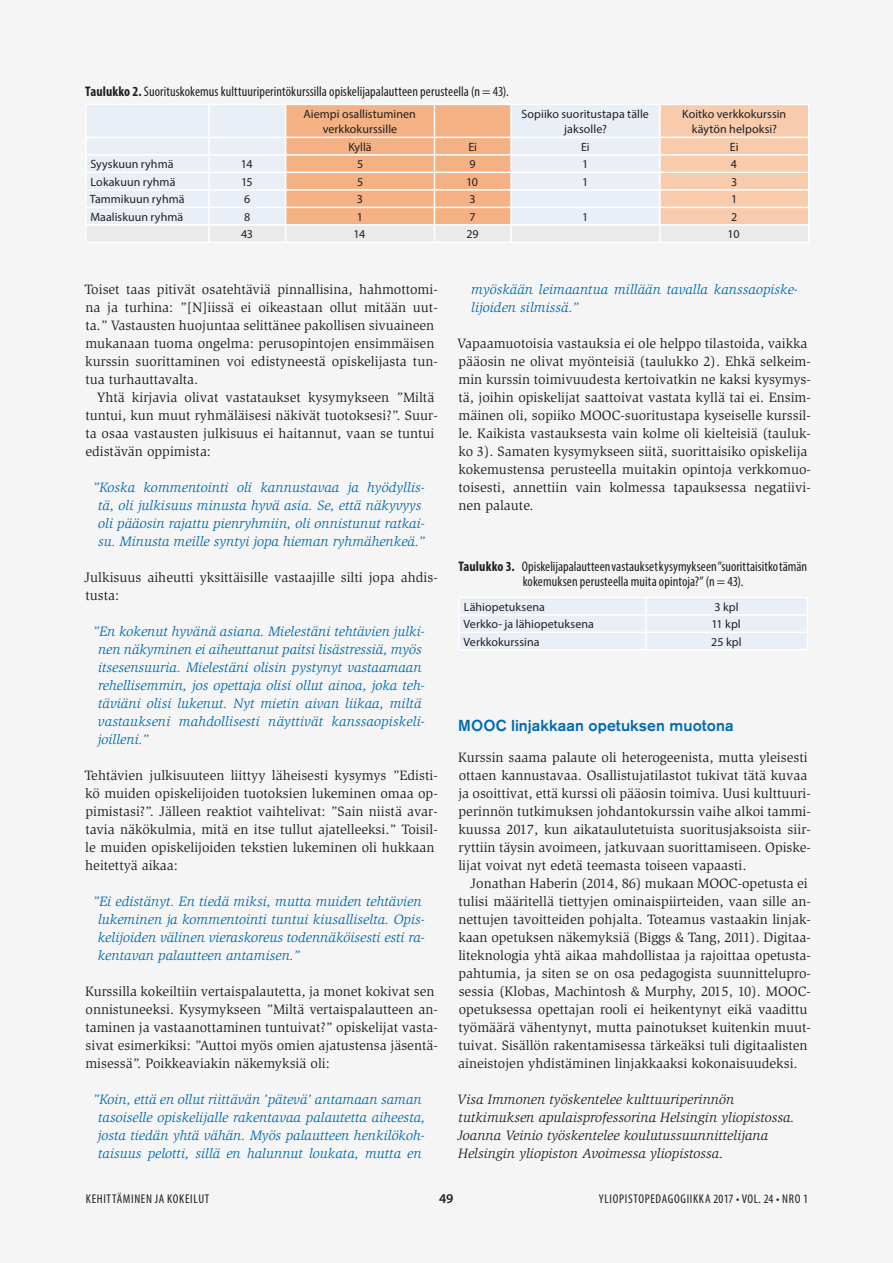
<style>
.page{position:relative;width:893px;height:1263px;background:#f5f5f6}
.page>*{position:absolute;margin:0;border:0;box-sizing:border-box;transform-origin:0 0}
.Väliotsikko{font:500 15.75px "Akzidenz Grotesk BQ";letter-spacing:.005em;color:#006ab0}
.Leipätekstin_alku{font:13.95px/18px "Slimbach Std";color:#231f20}
.Kursiiviteksti{font:italic 13.95px/18px "Slimbach Std";color:#006ab0}
.Leipäteksti{font:13.95px/18px "Slimbach Std";color:#231f20}
.Kuvio-_ja_taulukkote{font:condensed 13.95px/15.5px "Myriad Pro";letter-spacing:.005em;color:#231f20;text-align:center}
.Kirjoittajan_lopputi{font:italic 13.95px/18px "Slimbach Std";color:#231f20}
.t1{font:600 13.5px "Myriad Pro";color:#231f20}
.t2{font:condensed 12.75px "Myriad Pro";letter-spacing:.05em;color:#231f20}
.Taulukon_sisältöteks{font:12px/15.5px "Myriad Pro";letter-spacing:.005em;color:#231f20;text-align:center}
.s1{font-weight:700}
</style>
<div class="page">
<hr style="left:85px;top:242px;width:124px;height:1px;background:#fff">
<hr style="left:209px;top:242px;width:77px;height:1px;background:#fff">
<hr style="left:286px;top:242px;width:148px;height:1px;background:#fff">
<hr style="left:434px;top:242px;width:77px;height:1px;background:#fff">
<hr style="left:511px;top:242px;width:149px;height:1px;background:#fff">
<hr style="left:660px;top:242px;width:149px;height:1px;background:#fff">
<svg style="left:87px;top:104px;width:721px;height:137px"></svg>
<hr style="left:458px;top:649px;width:188px;height:2px;background:#fff">
<hr style="left:646px;top:649px;width:162px;height:2px;background:#fff">
<div style="left:460px;top:599px;width:346px;height:50px;background:#eaeff7"></div>
<p class="Kuvio-_ja_taulukkote" style="left:85px;top:83px;width:425px"><span class="s1">Taulukko 2.</span> Suorituskokemus kulttuuriperintökurssilla opiskelijapalautteen perusteella (n = 43).</p>
<p class="Taulukon_sisältöteks" style="left:303px;top:106px;width:114px">Aiempi osallistuminen verkkokurssille</p>
<p class="Taulukon_sisältöteks" style="left:522px;top:106px;width:129px">Sopiiko suoritustapa tälle jaksolle?</p>
<p class="Taulukon_sisältöteks" style="left:682px;top:106px;width:105px">Koitko verkkokurssin käytön helpoksi?</p>
<p class="Taulukon_sisältöteks" style="left:348px;top:139px;width:25px">Kyllä</p>
<p class="Taulukon_sisältöteks" style="left:468px;top:139px;width:10px">Ei</p>
<p class="Taulukon_sisältöteks" style="left:581px;top:139px;width:10px">Ei</p>
<p class="Taulukon_sisältöteks" style="left:730px;top:139px;width:10px">Ei</p>
<p class="Taulukon_sisältöteks" style="left:90px;top:156px;width:85px">Syyskuun ryhmä</p>
<p class="Taulukon_sisältöteks" style="left:241px;top:156px;width:13px">14</p>
<p class="Taulukon_sisältöteks" style="left:357px;top:156px;width:8px">5</p>
<p class="Taulukon_sisältöteks" style="left:469px;top:156px;width:8px">9</p>
<p class="Taulukon_sisältöteks" style="left:582px;top:156px;width:8px">1</p>
<p class="Taulukon_sisältöteks" style="left:731px;top:156px;width:8px">4</p>
<p class="Taulukon_sisältöteks" style="left:91px;top:174px;width:86px">Lokakuun ryhmä</p>
<p class="Taulukon_sisältöteks" style="left:241px;top:174px;width:13px">15</p>
<p class="Taulukon_sisältöteks" style="left:357px;top:174px;width:8px">5</p>
<p class="Taulukon_sisältöteks" style="left:466px;top:174px;width:13px">10</p>
<p class="Taulukon_sisältöteks" style="left:582px;top:174px;width:8px">1</p>
<p class="Taulukon_sisältöteks" style="left:731px;top:174px;width:8px">3</p>
<p class="Taulukon_sisältöteks" style="left:90px;top:191px;width:96px">Tammikuun ryhmä</p>
<p class="Taulukon_sisältöteks" style="left:244px;top:191px;width:8px">6</p>
<p class="Taulukon_sisältöteks" style="left:357px;top:191px;width:8px">3</p>
<p class="Taulukon_sisältöteks" style="left:470px;top:191px;width:8px">3</p>
<p class="Taulukon_sisältöteks" style="left:731px;top:191px;width:8px">1</p>
<p class="Taulukon_sisältöteks" style="left:91px;top:209px;width:94px">Maaliskuun ryhmä</p>
<p class="Taulukon_sisältöteks" style="left:244px;top:209px;width:8px">8</p>
<p class="Taulukon_sisältöteks" style="left:357px;top:209px;width:8px">1</p>
<p class="Taulukon_sisältöteks" style="left:470px;top:209px;width:8px">7</p>
<p class="Taulukon_sisältöteks" style="left:582px;top:209px;width:8px">1</p>
<p class="Taulukon_sisältöteks" style="left:731px;top:209px;width:8px">2</p>
<p class="Taulukon_sisältöteks" style="left:241px;top:226px;width:14px">43</p>
<p class="Taulukon_sisältöteks" style="left:354px;top:226px;width:13px">14</p>
<p class="Taulukon_sisältöteks" style="left:466px;top:226px;width:14px">29</p>
<p class="Taulukon_sisältöteks" style="left:728px;top:226px;width:13px">10</p>
<p class="Leipätekstin_alku" style="left:85px;top:280px;width:355px">Toiset taas pitivät osatehtäviä pinnallisina, hahmottomi&shy;na ja turhina: ”[N]iissä ei oikeastaan ollut mitään uut&shy;ta.” Vastausten huojuntaa selittänee pakollisen sivuaineen mukanaan tuoma ongelma: perusopintojen ensimmäisen kurssin suorittaminen voi edistyneestä opiskelijasta tun&shy;tua turhauttavalta.</p>
<p class="Leipäteksti" style="left:85px;top:388px;width:354px;text-indent:11px">Yhtä kirjavia olivat vastataukset kysymykseen ”Miltä tuntui, kun muut ryhmäläisesi näkivät tuotoksesi?”. Suur&shy;ta osaa vastausten julkisuus ei haitannut, vaan se tuntui edistävän oppimista:</p>
<p class="Kursiiviteksti" style="left:93px;top:478px;width:333px;text-align:center">”Koska kommentointi oli kannustavaa ja hyödyllis&shy;tä, oli julkisuus minusta hyvä asia. Se, että näkyvyys oli pääosin rajattu pienryhmiin, oli onnistunut ratkai&shy;su. Minusta meille syntyi jopa hieman ryhmähenkeä.”</p>
<p class="Leipätekstin_alku" style="left:85px;top:568px;width:355px">Julkisuus aiheutti yksittäisille vastaajille silti jopa ahdis&shy;tusta:</p>
<p class="Kursiiviteksti" style="left:98px;top:622px;width:328px;text-indent:-4px">”En kokenut hyvänä asiana. Mielestäni tehtävien julki&shy;nen näkyminen ei aiheuttanut paitsi lisästressiä, myös itsesensuuria. Mielestäni olisin pystynyt vastaamaan rehellisemmin, jos opettaja olisi ollut ainoa, joka teh&shy;täviäni olisi lukenut. Nyt mietin aivan liikaa, miltä vastaukseni mahdollisesti näyttivät kanssaopiskeli&shy;joilleni.”</p>
<p class="Leipätekstin_alku" style="left:85px;top:766px;width:355px">Tehtävien julkisuuteen liittyy läheisesti kysymys ”Edisti&shy;kö muiden opiskelijoiden tuotoksien lukeminen omaa op&shy;pimistasi?”. Jälleen reaktiot vaihtelivat: ”Sain niistä avar&shy;tavia näkökulmia, mitä en itse tullut ajatelleeksi.” Toisil&shy;le muiden opiskelijoiden tekstien lukeminen oli hukkaan heitettyä aikaa:</p>
<p class="Kursiiviteksti" style="left:98px;top:892px;width:328px;text-indent:-4px">”Ei edistänyt. En tiedä miksi, mutta muiden tehtävien lukeminen ja kommentointi tuntui kiusalliselta. Opis&shy;kelijoiden välinen vieraskoreus todennäköisesti esti ra&shy;kentavan palautteen antamisen.”</p>
<p class="Leipätekstin_alku" style="left:85px;top:982px;width:354px">Kurssilla kokeiltiin vertaispalautetta, ja monet kokivat sen onnistuneeksi. Kysymykseen ”Miltä vertaispalautteen an&shy;taminen ja vastaanottaminen tuntuivat?” opiskelijat vasta&shy;sivat esimerkiksi: ”Auttoi myös omien ajatustensa jäsentä&shy;misessä”. Poikkeaviakin näkemyksiä oli:</p>
<p class="Kursiiviteksti" style="left:93px;top:1090px;width:333px;text-align:center">”Koin, että en ollut riittävän ’pätevä’ antamaan saman tasoiselle opiskelijalle rakentavaa palautetta aiheesta, josta tiedän yhtä vähän. Myös palautteen henkilökoh&shy;taisuus pelotti, sillä en halunnut loukata, mutta en</p>
<p class="Kursiiviteksti" style="left:471px;top:280px;width:328px">myöskään leimaantua millään tavalla kanssaopiske&shy;lijoiden silmissä.”</p>
<p class="Leipätekstin_alku" style="left:457px;top:334px;width:355px">Vapaamuotoisia vastauksia ei ole helppo tilastoida, vaikka pääosin ne olivat myönteisiä (taulukko 2). Ehkä selkeim&shy;min kurssin toimivuudesta kertoivatkin ne kaksi kysymys&shy;tä, joihin opiskelijat saattoivat vastata kyllä tai ei. Ensim&shy;mäinen oli, sopiiko MOOC-suoritustapa kyseiselle kurssil&shy;le. Kaikista vastauksesta vain kolme oli kielteisiä (tauluk&shy;ko 3). Samaten kysymykseen siitä, suorittaisiko opiskelija kokemustensa perusteella muitakin opintoja verkkomuo&shy;toisesti, annettiin vain kolmessa tapauksessa negatiivi&shy;nen palaute.</p>
<p class="Kuvio-_ja_taulukkote" style="left:458px;top:558px;width:350px"><span class="s1">Taulukko 3.</span> Opiskelijapalautteen vastaukset kysymykseen ”suorittaisitko tämän kokemuksen perusteella muita opintoja?” (n = 43).</p>
<p class="Taulukon_sisältöteks" style="left:464px;top:599px;width:83px">Lähiopetuksena</p>
<p class="Taulukon_sisältöteks" style="left:714px;top:599px;width:26px">3 kpl</p>
<p class="Taulukon_sisältöteks" style="left:464px;top:616px;width:132px">Verkko- ja lähiopetuksena</p>
<p class="Taulukon_sisältöteks" style="left:711px;top:616px;width:31px">11 kpl</p>
<p class="Taulukon_sisältöteks" style="left:464px;top:634px;width:77px">Verkkokurssina</p>
<p class="Taulukon_sisältöteks" style="left:711px;top:634px;width:32px">25 kpl</p>
<p class="Väliotsikko" style="left:458px;top:716px;width:277px">MOOC linjakkaan opetuksen muotona</p>
<p class="Leipätekstin_alku" style="left:458px;top:748px;width:354px">Kurssin saama palaute oli heterogeenista, mutta yleisesti ottaen kannustavaa. Osallistujatilastot tukivat tätä kuvaa ja osoittivat, että kurssi oli pääosin toimiva. Uusi kulttuuri&shy;perinnön tutkimuksen johdantokurssin vaihe alkoi tammi&shy;kuussa 2017, kun aikataulutetuista suoritusjaksoista siir&shy;ryttiin täysin avoimeen, jatkuvaan suorittamiseen. Opiske&shy;lijat voivat nyt edetä teemasta toiseen vapaasti.</p>
<p class="Leipäteksti" style="left:458px;top:874px;width:354px;text-indent:12px">Jonathan Haberin (2014, 86) mukaan MOOC-opetusta ei tulisi määritellä tiettyjen ominaispiirteiden, vaan sille an&shy;nettujen tavoitteiden pohjalta. Toteamus vastaakin linjak&shy;kaan opetuksen näkemyksiä (Biggs &amp; Tang, 2011). Digitaa&shy;liteknologia yhtä aikaa mahdollistaa ja rajoittaa opetusta&shy;pahtumia, ja siten se on osa pedagogista suunnittelupro&shy;sessia (Klobas, Machintosh &amp; Murphy, 2015, 10). MOOC&shy;opetuksessa opettajan rooli ei heikentynyt eikä vaadittu työmäärä vähentynyt, mutta painotukset kuitenkin muut&shy;tuivat. Sisällön rakentamisessa tärkeäksi tuli digitaalisten aineistojen yhdistäminen linjakkaaksi kokonaisuudeksi.</p>
<p class="Kirjoittajan_lopputi" style="left:457px;top:1090px;width:339px">Visa Immonen työskentelee kulttuuriperinnön tutkimuksen apulaisprofessorina Helsingin yliopistossa.<br>Joanna Veinio työskentelee koulutussuunnittelijana Helsingin yliopiston Avoimessa yliopistossa.</p>
<p class="t2" style="left:86px;top:1191px;width:125px">KEHITTÄMINEN JA KOKEILUT</p>
<p class="t1" style="left:439px;top:1190px;width:16px">49</p>
<p class="t2" style="left:599px;top:1191px;width:211px">YLIOPISTOPEDAGOGIIKKA 2017 • VOL. 24 • NRO 1</p>
</div>
